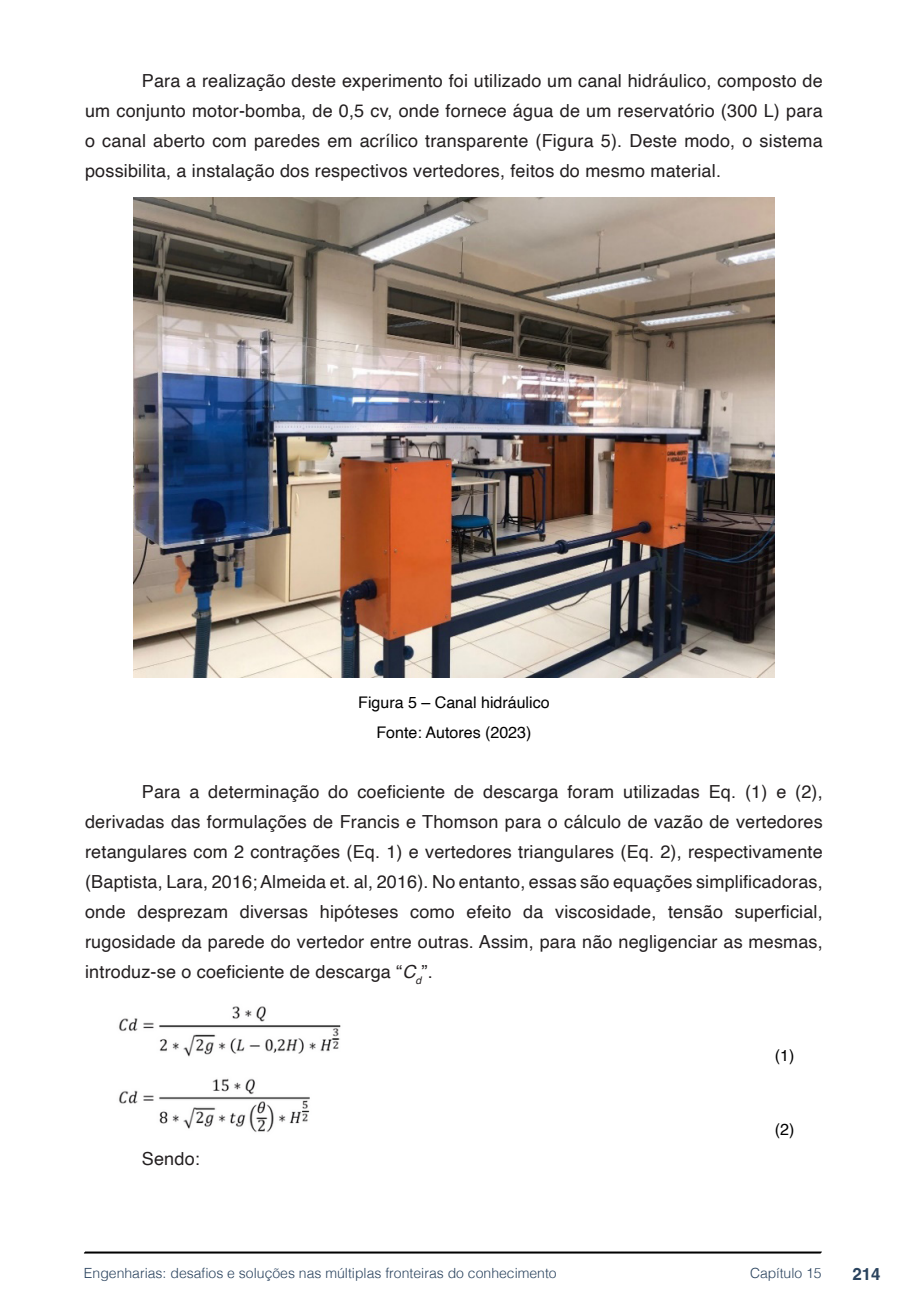
<style>
.page{position:relative;width:908px;height:1304px;background:#fff}
.page>*{position:absolute;margin:0;border:0;box-sizing:border-box;transform-origin:0 0}
.txt{font:18px/30px "Helvetica";letter-spacing:.01em;color:#231f20;text-align:justify}
.t1{font:700 16.8px "Helvetica";color:#2a435e}
.imagens_graf_tab{font:16px "Helvetica";color:#000}
.t2{font:300 14px "Helvetica";color:#2a435e}
.s1{font-style:italic}
</style>
<div class="page">
<svg style="left:84px;top:1251px;width:737px;height:3px;background:#515151"></svg>
<img style="left:133px;top:197px;width:641px;height:480px">
<img style="left:119px;top:1006px;width:222px;height:51px">
<img style="left:119px;top:1078px;width:191px;height:54px">
<p class="txt" style="left:85px;top:66px;width:738px;text-indent:57px">Para a realização deste experimento foi utilizado um canal hidráulico, composto de um conjunto motor-bomba, de 0,5 cv, onde fornece água de um reservatório (300 L) para o canal aberto com paredes em acrílico transparente (Figura 5). Deste modo, o sistema possibilita, a instalação dos respectivos vertedores, feitos do mesmo material.</p>
<p class="imagens_graf_tab" style="left:358px;top:690px;width:193px">Figura 5 – Canal hidráulico</p>
<p class="imagens_graf_tab" style="left:376px;top:720px;width:156px">Fonte: Autores (2023)</p>
<p class="txt" style="left:85px;top:777px;width:738px;text-indent:57px">Para a determinação do coeficiente de descarga foram utilizadas Eq. (1) e (2), derivadas das formulações de Francis e Thomson para o cálculo de vazão de vertedores retangulares com 2 contrações (Eq. 1) e vertedores triangulares (Eq. 2), respectivamente (Baptista, Lara, 2016; Almeida et. al, 2016). No entanto, essas são equações simplificadoras, onde desprezam diversas hipóteses como efeito da viscosidade, tensão superficial, rugosidade da parede do vertedor entre outras. Assim, para não negligenciar as mesmas, introduz-se o coeficiente de descarga “<span class="s1">C</span><sub>d</sub>”.</p>
<p class="imagens_graf_tab" style="left:774px;top:1043px;width:21px">(1)</p>
<p class="txt" style="left:142px;top:1144px;width:59px">Sendo:</p>
<p class="imagens_graf_tab" style="left:774px;top:1117px;width:21px">(2)</p>
<p class="t2" style="left:84px;top:1261px;width:474px">Engenharias: desafios e soluções nas múltiplas fronteiras do conhecimento</p>
<p class="t2" style="left:749px;top:1261px;width:73px">Capítulo 15</p>
<p class="t1" style="left:851px;top:1264px;width:30px">214</p>
</div>
